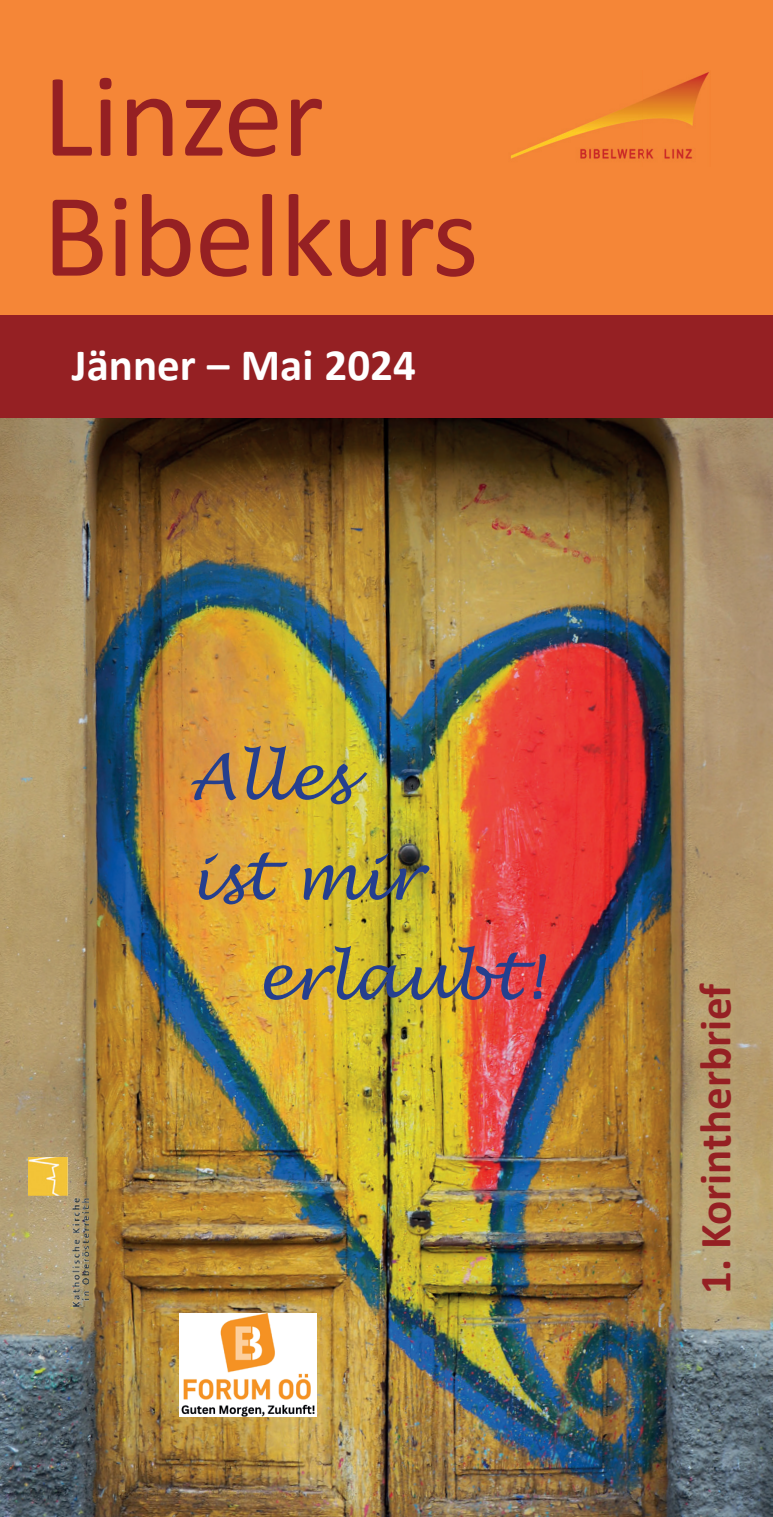
<style>
.page{position:relative;width:773px;height:1517px;background:#fff}
.page>*{position:absolute;margin:0;border:0;box-sizing:border-box;transform-origin:0 0}
.t1{font:120px/120px "Calibri";letter-spacing:-.01em;color:#952023}
.t2{font:italic 62.5px "Lucida Handwriting";color:#253f8e}
.t3{font:700 45px "Calibri";color:#952023}
.t4{font:700 45px "Calibri";color:#fff}
</style>
<div class="page">
<img style="left:0;top:418px;width:772px;height:1099px">
<div style="left:0;top:0;width:772px;height:358px;background:#f58637"></div>
<div style="left:0;top:315px;width:772px;height:103px;background:#952023"></div>
<img style="left:511px;top:72px;width:198px;height:87px">
<img style="left:28px;top:1157px;width:61px;height:149px">
<img style="left:179px;top:1313px;width:138px;height:103px">
<h1 class="t1" style="left:43px;top:53px;width:438px">Linzer<br>Bibelkurs</h1>
<p class="t4" style="left:72px;top:333px;width:345px">Jänner – Mai 2024</p>
<p class="t2" style="left:189px;top:739px;width:163px">Alles</p>
<p class="t2" style="left:189px;top:839px;width:233px">ist mir</p>
<p class="t2" style="left:256px;top:939px;width:288px">erlaubt!</p>
<p class="t3" style="left:683px;top:1293px;width:312px;rotate:-90deg">1. Korintherbrief</p>
</div>
